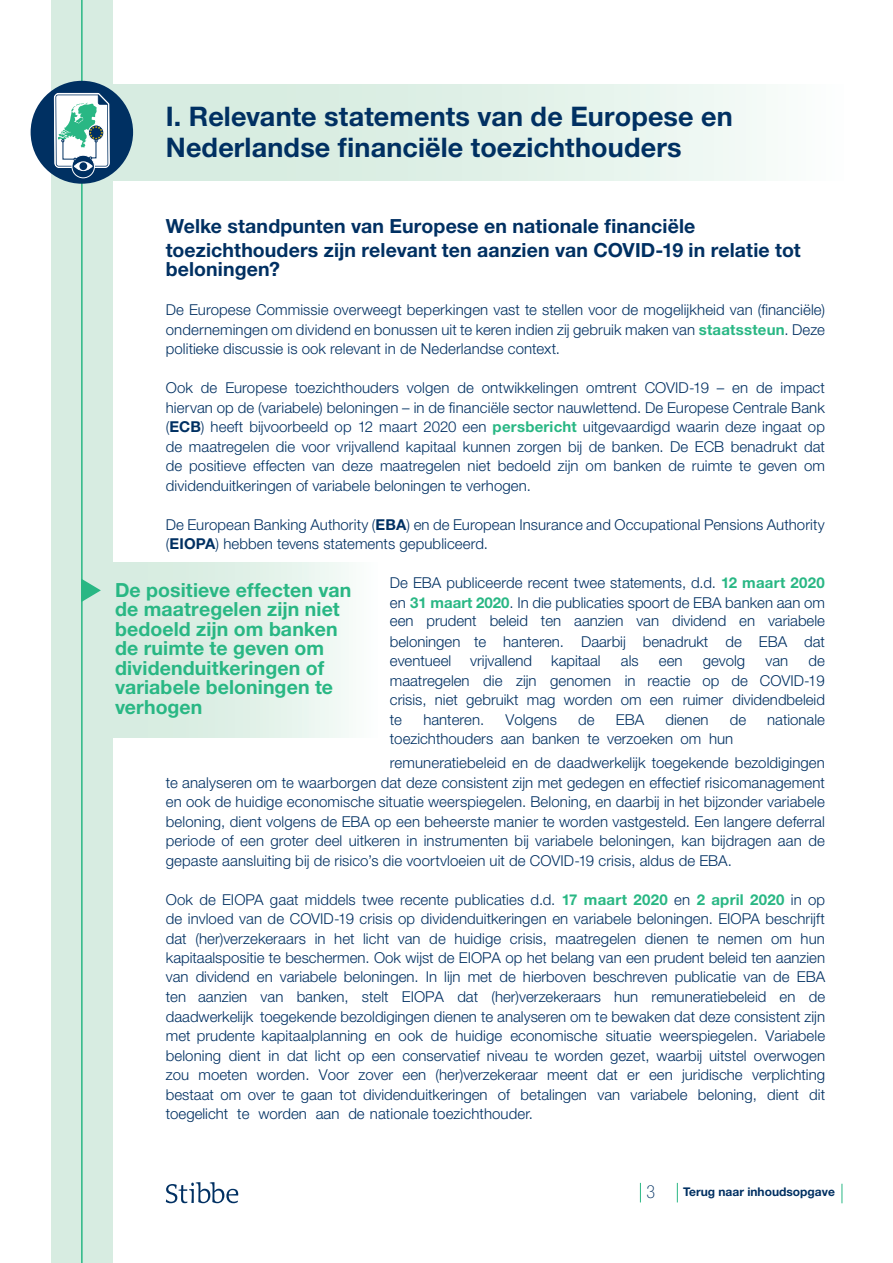
<style>
.page{position:relative;width:893px;height:1263px;background:#fff}
.page>*{position:absolute;margin:0;border:0;box-sizing:border-box;transform-origin:0 0}
.Broodtekst{font:700 27px/31.5px "Helvetica Neue LT Std";letter-spacing:.005em;color:#003062}
.Broodtekst-2{font:700 19.5px/19.5px "Helvetica Neue LT Std";letter-spacing:.005em;color:#29b784}
.Broodtekst-3{font:700 19.5px "Helvetica Neue LT Std";letter-spacing:.005em;color:#003062}
.t1{font:100 condensed 18px "Helvetica Neue LT Std";color:#003062}
.Broodtekst-4{font:300 15px/19.5px "Helvetica Neue LT Std";color:#003062;text-align:justify}
.t2{font:700 12px "Helvetica Neue LT Std";color:#003062}
.s1{font-weight:700;color:#29b784}
.s2{font-weight:700}
</style>
<div class="page">
<div style="left:51px;top:0;width:62px;height:1263px;background:#d7ece1"></div>
<hr style="left:81px;top:0;width:2px;height:1263px;background:#29b784">
<div style="left:112px;top:84px;width:731px;height:97px;background:linear-gradient(to right,#cfe8db,#f6fbf8)"></div>
<svg style="left:842px;top:1184px;width:1px;height:19px"></svg>
<svg style="left:677px;top:1183px;width:1px;height:19px"></svg>
<svg style="left:640px;top:1183px;width:1px;height:19px"></svg>
<svg style="left:166px;top:1182px;width:72px;height:21px"></svg>
<div style="left:31px;top:81px;width:102px;height:103px;background:#003062;border-radius:50%"></div>
<svg style="left:72px;top:155px;width:22px;height:23px"></svg>
<div style="left:71px;top:155px;width:24px;height:23px;border:1px solid #fff;border-radius:50%"></div>
<div style="left:74px;top:161px;width:19px;height:10px;border:1px solid #fff;border-radius:50%"></div>
<svg style="left:51px;top:0;width:62px;height:170px"></svg>
<div style="left:104px;top:562px;width:273px;height:175px;background:linear-gradient(to right,#d0e9db,#f5fbf8)"></div>
<svg style="left:81px;top:578px;width:20px;height:24px"></svg>
<p class="Broodtekst" style="left:166px;top:100px;width:568px">I. Relevante statements van de Europese en<br>Nederlandse financiële toezichthouders</p>
<p class="Broodtekst-3" style="left:166px;top:214px;width:531px">Welke standpunten van Europese en nationale financiële</p>
<p class="Broodtekst-3" style="left:166px;top:238px;width:636px">toezichthouders zijn relevant ten aanzien van COVID-19 in relatie tot</p>
<p class="Broodtekst-3" style="left:166px;top:257px;width:116px">beloningen?</p>
<p class="Broodtekst-4" style="left:166px;top:300px;width:661px">De Europese Commissie overweegt beperkingen vast te stellen voor de mogelijkheid van (financiële) ondernemingen om dividend en bonussen uit te keren indien zij gebruik maken van <span class="s1">staatssteun</span>. Deze politieke discussie is ook relevant in de Nederlandse context.</p>
<p class="Broodtekst-4" style="left:166px;top:378px;width:661px">Ook de Europese toezichthouders volgen de ontwikkelingen omtrent COVID-19 – en de impact hiervan op de (variabele) beloningen – in de financiële sector nauwlettend. De Europese Centrale Bank (<span class="s2">ECB</span>) heeft bijvoorbeeld op 12 maart 2020 een <span class="s1">persbericht</span> uitgevaardigd waarin deze ingaat op de maatregelen die voor vrijvallend kapitaal kunnen zorgen bij de banken. De ECB benadrukt dat de positieve effecten van deze maatregelen niet bedoeld zijn om banken de ruimte te geven om dividenduitkeringen of variabele beloningen te verhogen.</p>
<p class="Broodtekst-4" style="left:166px;top:514px;width:661px">De European Banking Authority (<span class="s2">EBA</span>) en de European Insurance and Occupational Pensions Authority (<span class="s2">EIOPA</span>) hebben tevens statements gepubliceerd.</p>
<p class="Broodtekst-4" style="left:390px;top:573px;width:437px;line-height:19px">De EBA publiceerde recent twee statements, d.d. <span class="s1">12 maart 2020 </span>en <span class="s1">31 maart 2020</span>. In die publicaties spoort de EBA banken aan om een prudent beleid ten aanzien van dividend en variabele</p>
<p class="Broodtekst-4" style="left:390px;top:631px;width:437px">beloningen te hanteren. Daarbij benadrukt de EBA dat eventueel</p>
<p class="Broodtekst-2" style="left:115px;top:580px;width:238px">De positieve effecten van de maatregelen zijn niet bedoeld zijn om banken de ruimte te geven om dividenduitkeringen of variabele beloningen te verhogen</p>
<p class="Broodtekst-4" style="left:390px;top:651px;width:437px;text-indent:419px">de maatregelen die zijn genomen in reactie op de COVID-19 crisis, niet gebruikt mag worden om een ruimer dividendbeleid te</p>
<p class="Broodtekst-4" style="left:470px;top:651px;width:63px">vrijvallend</p>
<p class="Broodtekst-4" style="left:551px;top:651px;width:51px">kapitaal</p>
<p class="Broodtekst-4" style="left:621px;top:651px;width:19px">als</p>
<p class="Broodtekst-4" style="left:659px;top:651px;width:25px">een</p>
<p class="Broodtekst-4" style="left:703px;top:651px;width:44px">gevolg</p>
<p class="Broodtekst-4" style="left:765px;top:651px;width:24px">van</p>
<p class="Broodtekst-4" style="left:423px;top:709px;width:62px">hanteren.</p>
<p class="Broodtekst-4" style="left:505px;top:709px;width:53px">Volgens</p>
<p class="Broodtekst-4" style="left:578px;top:709px;width:18px">de</p>
<p class="Broodtekst-4" style="left:616px;top:709px;width:30px">EBA</p>
<p class="Broodtekst-4" style="left:665px;top:709px;width:45px">dienen</p>
<p class="Broodtekst-4" style="left:730px;top:709px;width:18px">de</p>
<p class="Broodtekst-4" style="left:767px;top:709px;width:59px">nationale</p>
<p class="Broodtekst-4" style="left:390px;top:729px;width:345px">toezichthouders aan banken te verzoeken om hun</p>
<p class="Broodtekst-4" style="left:166px;top:753px;width:661px;text-indent:224px">remuneratiebeleid en de daadwerkelijk toegekende bezoldigingen te analyseren om te waarborgen dat deze consistent zijn met gedegen en effectief risicomanagement en ook de huidige economische situatie weerspiegelen. Beloning, en daarbij in het bijzonder variabele beloning, dient volgens de EBA op een beheerste manier te worden vastgesteld. Een langere deferral periode of een groter deel uitkeren in instrumenten bij variabele beloningen, kan bijdragen aan de gepaste aansluiting bij de risico’s die voortvloeien uit de COVID-19 crisis, aldus de EBA.</p>
<p class="Broodtekst-4" style="left:166px;top:889px;width:661px">Ook de EIOPA gaat middels twee recente publicaties d.d. <span class="s1">17 maart 2020</span> en <span class="s1">2 april 2020</span> in op de invloed van de COVID-19 crisis op dividenduitkeringen en variabele beloningen. EIOPA beschrijft dat (her)verzekeraars in het licht van de huidige crisis, maatregelen dienen te nemen om hun kapitaalspositie te beschermen. Ook wijst de EIOPA op het belang van een prudent beleid ten aanzien van dividend en variabele beloningen. In lijn met de hierboven beschreven publicatie van de EBA</p>
<p class="Broodtekst-4" style="left:166px;top:987px;width:661px">ten aanzien van banken, stelt EIOPA dat (her)verzekeraars hun remuneratiebeleid en de daadwerkelijk toegekende bezoldigingen dienen te analyseren om te bewaken dat deze consistent zijn met prudente kapitaalplanning en ook de huidige economische situatie weerspiegelen. Variabele beloning dient in dat licht op een conservatief niveau te worden gezet, waarbij uitstel overwogen zou moeten worden. Voor zover een (her)verzekeraar meent dat er een juridische verplichting bestaat om over te gaan tot dividenduitkeringen of betalingen van variabele beloning, dient dit toegelicht te worden aan de nationale toezichthouder.</p>
<p class="t1" style="left:646px;top:1182px;width:10px">3</p>
<p class="t2" style="left:683px;top:1184px;width:153px">Terug naar inhoudsopgave</p>
</div>
